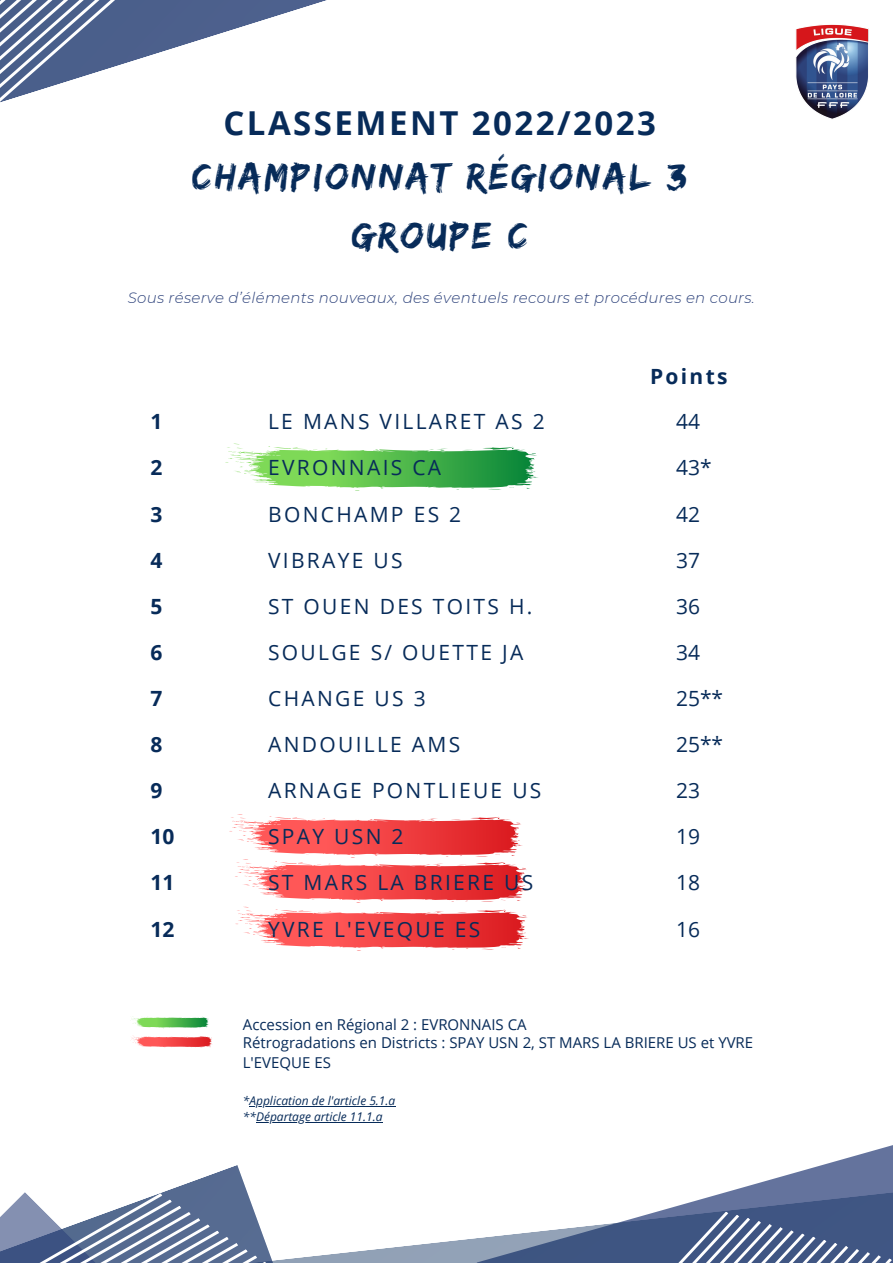
<style>
.page{position:relative;width:893px;height:1264px;background:#fff}
.page>*{position:absolute;margin:0;border:0;box-sizing:border-box;transform-origin:0 0}
.t1{font:39px "Edo";letter-spacing:.075em;color:#072b59}
.t2{font:700 33px "Open Sans";letter-spacing:.075em;color:#072b59}
.t3{font:21px "Open Sans";letter-spacing:.11em;color:#072b59}
.t4{font:700 21px "Open Sans";letter-spacing:.11em;color:#072b59}
.t5{font:15px/20px "Open Sans";color:#072b59}
.t6{font:italic 300 15px "Montserrat";letter-spacing:.02em;color:#2d427b}
.t7{font:italic 12px "Open Sans";color:#072b59}
</style>
<div class="page">
<svg style="left:459px;top:1152px;width:433px;height:110px"></svg>
<svg style="left:549px;top:1211px;width:343px;height:51px;background:#617499"></svg>
<img style="left:796px;top:24px;width:73px;height:95px">
<svg style="left:0;top:1165px;width:459px;height:97px"></svg>
<svg style="left:170px;top:0;width:157px;height:49px"></svg>
<svg style="left:0;top:0;width:170px;height:103px"></svg>
<svg style="left:225px;top:443px;width:313px;height:48px"></svg>
<svg style="left:229px;top:814px;width:300px;height:136px"></svg>
<svg style="left:131px;top:1016px;width:78px;height:12px"></svg>
<svg style="left:131px;top:1036px;width:81px;height:11px"></svg>
<hr style="left:249px;top:1105px;width:146px;height:1px;background:#072b59">
<hr style="left:256px;top:1121px;width:127px;height:1px;background:#072b59">
<p class="t2" style="left:223px;top:100px;width:434px">CLASSEMENT 2022/2023</p>
<p class="t1" style="left:192px;top:154px;width:496px">CHAMPIONNAT RÉGIONAL 3</p>
<p class="t1" style="left:351px;top:212px;width:177px">GROUPE C</p>
<p class="t6" style="left:128px;top:289px;width:628px">Sous réserve d’éléments nouveaux, des éventuels recours et procédures en cours.</p>
<p class="t4" style="left:150px;top:407px;width:13px">1</p>
<p class="t4" style="left:150px;top:453px;width:13px">2</p>
<p class="t4" style="left:150px;top:499px;width:13px">3</p>
<p class="t4" style="left:150px;top:545px;width:13px">4</p>
<p class="t4" style="left:150px;top:591px;width:13px">5</p>
<p class="t4" style="left:150px;top:637px;width:13px">6</p>
<p class="t4" style="left:150px;top:683px;width:13px">7</p>
<p class="t4" style="left:150px;top:729px;width:13px">8</p>
<p class="t4" style="left:150px;top:775px;width:13px">9</p>
<p class="t4" style="left:150px;top:821px;width:25px">10</p>
<p class="t4" style="left:150px;top:868px;width:25px">11</p>
<p class="t4" style="left:150px;top:914px;width:25px">12</p>
<p class="t3" style="left:268px;top:407px;width:278px">LE MANS VILLARET AS 2</p>
<p class="t3" style="left:268px;top:453px;width:175px">EVRONNAIS CA</p>
<p class="t3" style="left:268px;top:499px;width:195px">BONCHAMP ES 2</p>
<p class="t3" style="left:268px;top:545px;width:136px">VIBRAYE US</p>
<p class="t3" style="left:268px;top:591px;width:266px">ST OUEN DES TOITS H.</p>
<p class="t3" style="left:268px;top:637px;width:257px">SOULGE S/ OUETTE JA</p>
<p class="t3" style="left:268px;top:683px;width:159px">CHANGE US 3</p>
<p class="t3" style="left:268px;top:729px;width:194px">ANDOUILLE AMS</p>
<p class="t3" style="left:268px;top:775px;width:275px">ARNAGE PONTLIEUE US</p>
<p class="t3" style="left:268px;top:821px;width:137px">SPAY USN 2</p>
<p class="t3" style="left:268px;top:868px;width:267px">ST MARS LA BRIERE US</p>
<p class="t3" style="left:268px;top:914px;width:214px">YVRE L'EVEQUE ES</p>
<p class="t4" style="left:650px;top:362px;width:79px">Points</p>
<p class="t3" style="left:676px;top:407px;width:25px">44</p>
<p class="t3" style="left:676px;top:453px;width:37px">43*</p>
<p class="t3" style="left:676px;top:499px;width:25px">42</p>
<p class="t3" style="left:676px;top:545px;width:25px">37</p>
<p class="t3" style="left:676px;top:591px;width:25px">36</p>
<p class="t3" style="left:676px;top:637px;width:25px">34</p>
<p class="t3" style="left:676px;top:683px;width:49px">25**</p>
<p class="t3" style="left:676px;top:729px;width:49px">25**</p>
<p class="t3" style="left:676px;top:775px;width:25px">23</p>
<p class="t3" style="left:676px;top:821px;width:25px">19</p>
<p class="t3" style="left:676px;top:868px;width:25px">18</p>
<p class="t3" style="left:676px;top:914px;width:25px">16</p>
<p class="t5" style="left:243px;top:1014px;width:285px">Accession en Régional 2 : EVRONNAIS CA</p>
<p class="t5" style="left:243px;top:1032px;width:512px">Rétrogradations en Districts : SPAY USN 2, ST MARS LA BRIERE US et YVRE<br>L'EVEQUE ES</p>
<p class="t7" style="left:243px;top:1092px;width:154px">*Application de l'article 5.1.a</p>
<p class="t7" style="left:243px;top:1108px;width:141px">**Départage article 11.1.a</p>
</div>
